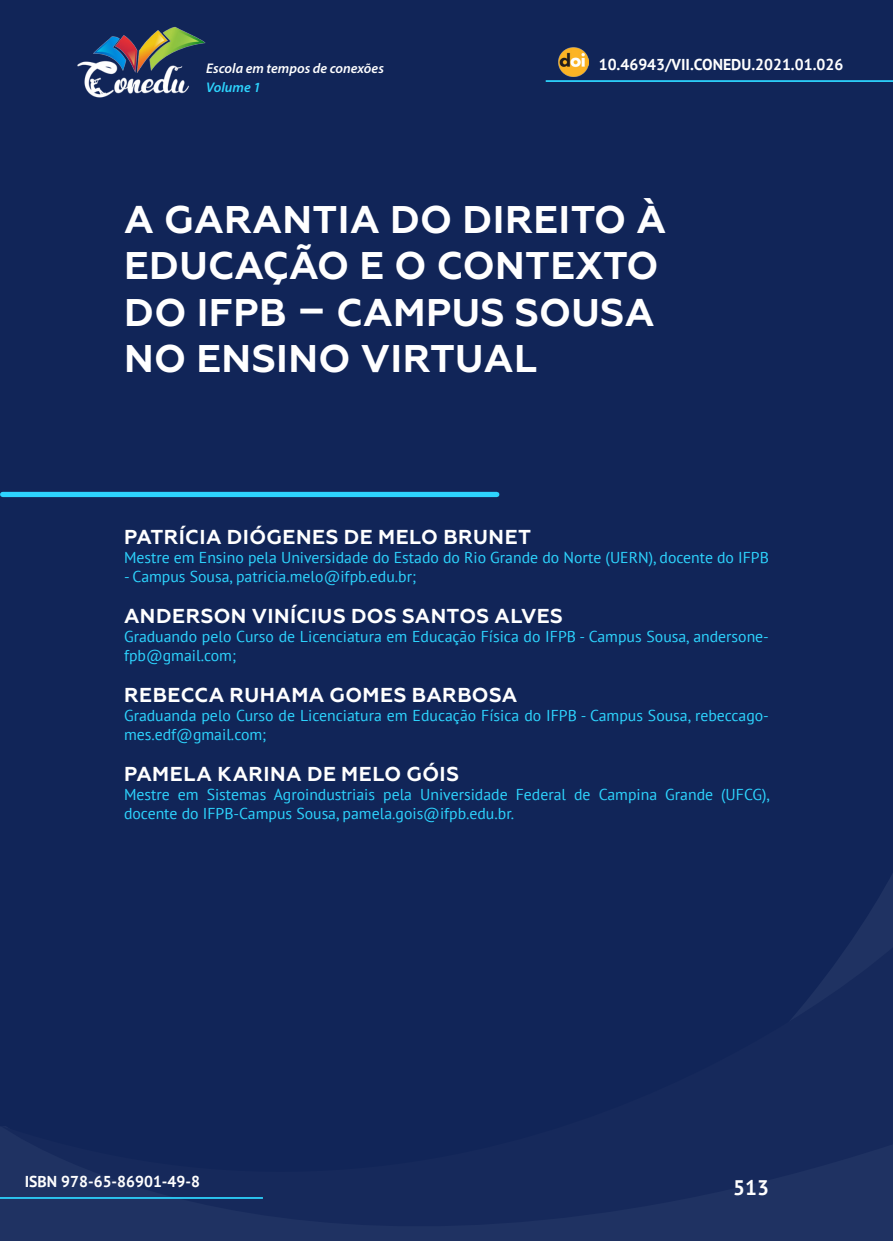
<style>
.page{position:relative;width:893px;height:1241px;background:#fff}
.page>*{position:absolute;margin:0;border:0;box-sizing:border-box;transform-origin:0 0}
._0_TÍTULO{font:700 38.5px/46.2px "Geometria";letter-spacing:.01em;color:#fff}
.t1{font:700 21px "PT Sans";color:#fff}
._1_AUTOR{font:700 20.12px "Geometria";letter-spacing:.02em;color:#fff}
._2_FORMACAO{font:15.75px/18.9px "PT Sans";color:#2dd4fe}
.t2{font:700 15.75px "PT Sans";color:#fff}
.t3{font:italic 600 14px "Myriad Pro";color:#fff}
.t4{font:italic 600 14px "Myriad Pro";color:#2dd4fe}
</style>
<div class="page">
<div style="left:0;top:0;width:893px;height:1240px;background:#112558"></div>
<svg style="left:847px;top:874px;width:46px;height:73px"></svg>
<svg style="left:0;top:947px;width:893px;height:293px"></svg>
<hr style="left:0;top:1196px;width:263px;height:2px;background:#2dd4fe">
<div style="left:3px;top:492px;width:494px;height:5px;background:#2dd4fe"></div>
<hr style="left:546px;top:80px;width:347px;height:2px;background:#2dd4fe">
<img style="left:559px;top:47px;width:30px;height:30px">
<img style="left:77px;top:27px;width:129px;height:71px">
<p class="t3" style="left:206px;top:59px;width:179px">Escola em tempos de conexões</p>
<p class="t2" style="left:599px;top:54px;width:246px">10.46943/VII.CONEDU.2021.01.026</p>
<p class="t4" style="left:206px;top:78px;width:56px">Volume 1</p>
<p class="_0_TÍTULO" style="left:124px;top:197px;width:543px">A GARANTIA DO DIREITO À<br>EDUCAÇÃO E O CONTEXTO<br>DO IFPB – CAMPUS SOUSA<br>NO ENSINO VIRTUAL</p>
<p class="_1_AUTOR" style="left:124px;top:525px;width:408px">PATRÍCIA DIÓGENES DE MELO BRUNET</p>
<p class="_2_FORMACAO" style="left:124px;top:548px;width:646px">Mestre em Ensino pela Universidade do Estado do Rio Grande do Norte (UERN), docente do IFPB</p>
<p class="_2_FORMACAO" style="left:124px;top:566px;width:294px">- Campus Sousa, patricia.melo@ifpb.edu.br;</p>
<p class="_1_AUTOR" style="left:124px;top:604px;width:440px">ANDERSON VINÍCIUS DOS SANTOS ALVES</p>
<p class="_2_FORMACAO" style="left:124px;top:626px;width:646px">Graduando pelo Curso de Licenciatura em Educação Física do IFPB - Campus Sousa, andersone&shy;fpb@gmail.com;</p>
<p class="_1_AUTOR" style="left:124px;top:683px;width:395px">REBECCA RUHAMA GOMES BARBOSA</p>
<p class="_2_FORMACAO" style="left:124px;top:705px;width:646px">Graduanda pelo Curso de Licenciatura em Educação Física do IFPB - Campus Sousa, rebeccago&shy;mes.edf@gmail.com;</p>
<p class="_1_AUTOR" style="left:124px;top:761px;width:336px">PAMELA KARINA DE MELO GÓIS</p>
<p class="_2_FORMACAO" style="left:124px;top:784px;width:648px">Mestre em Sistemas Agroindustriais pela Universidade Federal de Campina Grande (UFCG), docente do IFPB-Campus Sousa, pamela.gois@ifpb.edu.br.</p>
<p class="t2" style="left:25px;top:1170px;width:177px">ISBN 978-65-86901-49-8</p>
<p class="t1" style="left:733px;top:1173px;width:37px">513</p>
</div>
